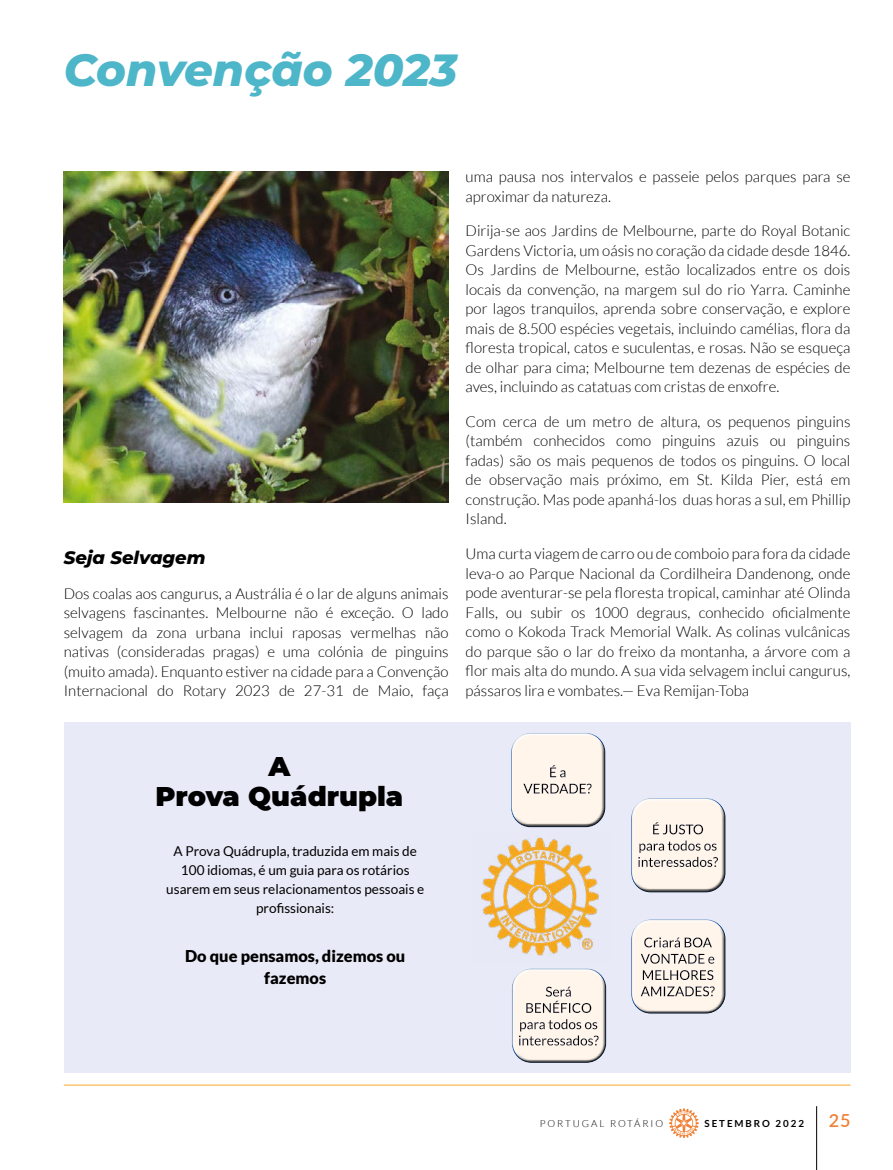
<style>
.page{position:relative;width:893px;height:1170px;background:#fff}
.page>*{position:absolute;margin:0;border:0;box-sizing:border-box;transform-origin:0 0}
.t1{font:italic 800 45px "Montserrat";color:#4db6c9}
.t2{font:900 27.15px/29.8px "Montserrat";color:#000;text-align:center}
.t3{font:italic 800 18px "Montserrat";color:#000}
.t4{font:600 18px "Lato";color:#f08136}
.t5{font:900 16.35px/21.8px "Lato";color:#000;text-align:center}
.t6{font:300 15px/19.5px "Lato";color:#000;text-align:justify}
.t7{font:13.5px/19px "Lato";color:#000;text-align:center}
.t8{font:300 9.75px "Lato";letter-spacing:.2em;color:#000}
.t9{font:700 9.75px "Lato";letter-spacing:.2em;color:#000}
</style>
<div class="page">
<svg style="left:669px;top:1108px;width:30px;height:29px"></svg>
<hr style="left:816px;top:1106px;width:1px;height:63px;background:#000">
<hr style="left:64px;top:1084px;width:786px;height:1px;background:#f7a827">
<div style="left:64px;top:722px;width:786px;height:349px;background:#e9eaf7"></div>
<svg style="left:518px;top:733px;width:81px;height:5px"></svg>
<div style="left:510px;top:738px;width:100px;height:90px;background:#000;opacity:.75"></div>
<svg style="left:639px;top:798px;width:80px;height:5px"></svg>
<div style="left:631px;top:803px;width:99px;height:90px;background:#000;opacity:.75"></div>
<svg style="left:639px;top:919px;width:80px;height:5px"></svg>
<div style="left:631px;top:924px;width:99px;height:90px;background:#000;opacity:.75"></div>
<svg style="left:520px;top:968px;width:79px;height:5px"></svg>
<div style="left:512px;top:973px;width:99px;height:90px;background:#000;opacity:.75"></div>
<img style="left:481px;top:835px;width:118px;height:121px">
<img style="left:64px;top:172px;width:385px;height:330px">
<h1 class="t1" style="left:64px;top:37px;width:395px">Convenção 2023</h1>
<p class="t3" style="left:64px;top:544px;width:143px">Seja Selvagem</p>
<p class="t6" style="left:64px;top:583px;width:386px">Dos coalas aos cangurus, a Austrália é o lar de alguns animais selvagens fascinantes. Melbourne não é exceção. O lado selvagem da zona urbana inclui raposas vermelhas não nativas (consideradas pragas) e uma colónia de pinguins (muito amada). Enquanto estiver na cidade para a Convenção Internacional do Rotary 2023 de 27-31 de Maio, faça</p>
<p class="t6" style="left:466px;top:167px;width:386px">uma pausa nos intervalos e passeie pelos parques para se aproximar da natureza.</p>
<p class="t6" style="left:466px;top:221px;width:386px">Dirija-se aos Jardins de Melbourne, parte do Royal Botanic Gardens Victoria, um oásis no coração da cidade desde 1846.<br>Os Jardins de Melbourne, estão localizados entre os dois locais da convenção, na margem sul do rio Yarra. Caminhe por lagos tranquilos, aprenda sobre conservação, e explore mais de 8.500 espécies vegetais, incluindo camélias, flora da floresta tropical, catos e suculentas, e rosas. Não se esqueça de olhar para cima; Melbourne tem dezenas de espécies de aves, incluindo as catatuas com cristas de enxofre.</p>
<p class="t6" style="left:466px;top:412px;width:386px">Com cerca de um metro de altura, os pequenos pinguins (também conhecidos como pinguins azuis ou pinguins fadas) são os mais pequenos de todos os pinguins. O local de observação mais próximo, em St. Kilda Pier, está em construção. Mas pode apanhá-los duas horas a sul, em Phillip Island.</p>
<p class="t6" style="left:466px;top:544px;width:386px">Uma curta viagem de carro ou de comboio para fora da cidade leva-o ao Parque Nacional da Cordilheira Dandenong, onde pode aventurar-se pela floresta tropical, caminhar até Olinda Falls, ou subir os 1000 degraus, conhecido oficialmente como o Kokoda Track Memorial Walk. As colinas vulcânicas do parque são o lar do freixo da montanha, a árvore com a flor mais alta do mundo. A sua vida selvagem inclui cangurus, pássaros lira e vombates.— Eva Remijan-Toba</p>
<h2 class="t2" style="left:155px;top:749px;width:249px">A<br>Prova Quádrupla</h2>
<p class="t7" style="left:166px;top:841px;width:260px">A Prova Quádrupla, traduzida em mais de 100 idiomas, é um guia para os rotários usarem em seus relacionamentos pessoais e profissionais:</p>
<p class="t5" style="left:185px;top:944px;width:222px">Do que pensamos, dizemos ou fazemos</p>
<p class="t8" style="left:540px;top:1118px;width:125px">PORTUGAL ROTÁRIO</p>
<p class="t9" style="left:705px;top:1118px;width:101px">SETEMBRO 2022</p>
<p class="t4" style="left:829px;top:1107px;width:23px">25</p>
</div>
